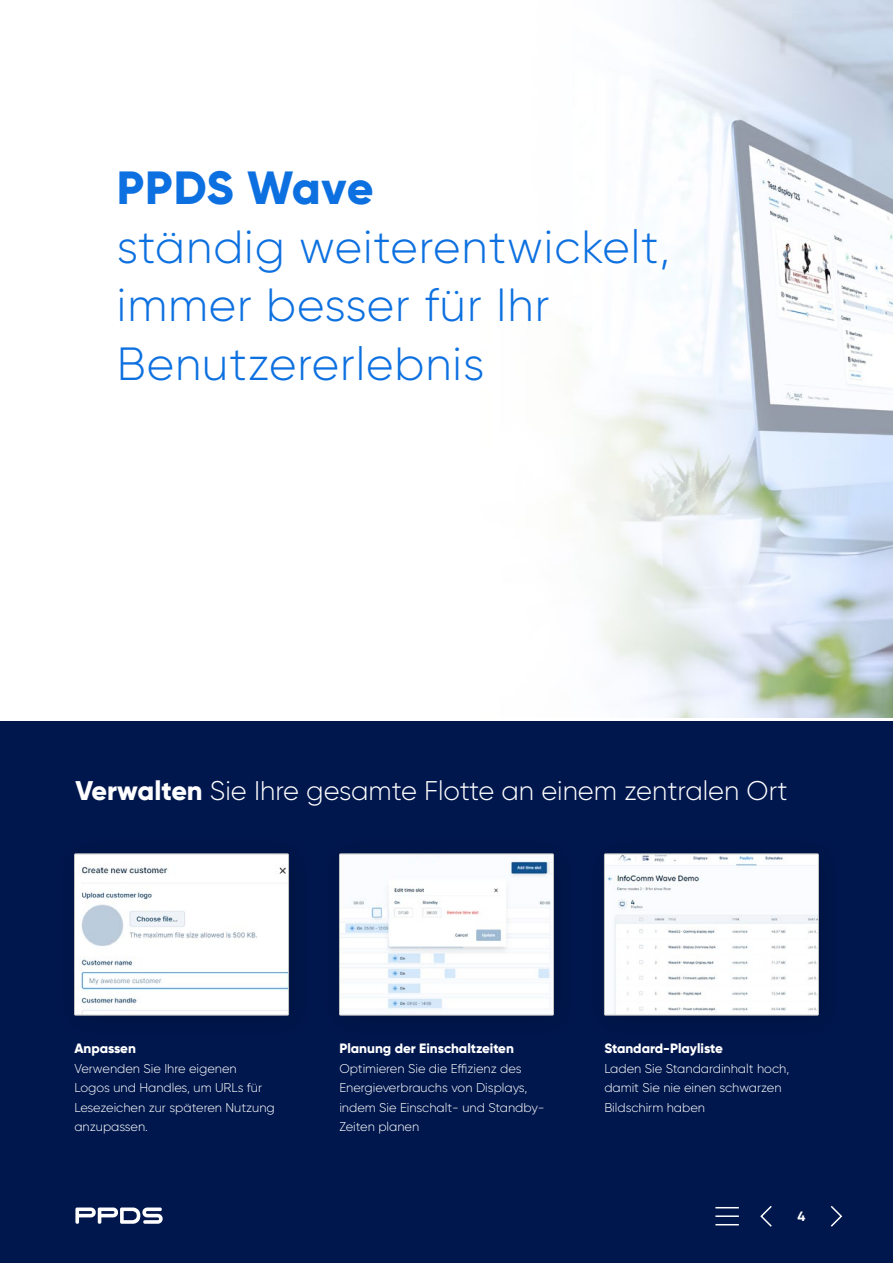
<style>
.page{position:relative;width:893px;height:1263px;background:#fff}
.page>*{position:absolute;margin:0;border:0;box-sizing:border-box;transform-origin:0 0}
.t1{font:300 46.5px/58.5px "Gilroy";letter-spacing:.02em;color:#0d70e0}
.t2{font:800 46.5px "Gilroy";letter-spacing:.01em;color:#0d70e0}
.t3{font:300 27px "Gilroy";color:#fff}
.t4{font:800 13.5px "Gilroy";color:#fff}
.t5{font:700 13.5px "Gilroy";color:#fff}
.t6{font:300 12.75px/19.5px "Gilroy";color:#fff}
.s1{font-weight:800}
</style>
<div class="page">
<img style="left:578px;top:0;width:315px;height:717px">
<div style="left:0;top:722px;width:893px;height:541px;background:#00174d"></div>
<svg style="left:75px;top:1207px;width:88px;height:17px"></svg>
<svg style="left:760px;top:1205px;width:12px;height:22px"></svg>
<svg style="left:830px;top:1205px;width:13px;height:22px"></svg>
<svg style="left:715px;top:1207px;width:24px;height:1px"></svg>
<hr style="left:715px;top:1215px;width:24px;height:2px;background:#fff">
<svg style="left:715px;top:1224px;width:24px;height:1px"></svg>
<img style="left:76px;top:856px;width:211px;height:157px">
<div style="left:74px;top:854px;width:215px;height:161px;border:1px solid #c3c3c3"></div>
<img style="left:341px;top:856px;width:211px;height:157px">
<div style="left:339px;top:854px;width:215px;height:161px;border:1px solid #c3c3c3"></div>
<img style="left:606px;top:856px;width:211px;height:157px">
<div style="left:604px;top:854px;width:215px;height:161px;border:1px solid #c3c3c3"></div>
<h1 class="t2" style="left:117px;top:159px;width:258px">PPDS Wave</h1>
<h1 class="t1" style="left:117px;top:217px;width:554px">ständig weiterentwickelt, immer besser für Ihr<br>Benutzererlebnis</h1>
<h2 class="t3" style="left:75px;top:774px;width:714px"><span class="s1">Verwalten</span> Sie Ihre gesamte Flotte an einem zentralen Ort</h2>
<p class="t4" style="left:74px;top:1040px;width:63px">Anpassen</p>
<p class="t6" style="left:74px;top:1058px;width:202px">Verwenden Sie Ihre eigenen<br>Logos und Handles, um URLs für<br>Lesezeichen zur späteren Nutzung anzupassen.</p>
<p class="t4" style="left:339px;top:1040px;width:176px">Planung der Einschaltzeiten</p>
<p class="t6" style="left:339px;top:1058px;width:207px">Optimieren Sie die Effizienz des<br>Energieverbrauchs von Displays, indem Sie Einschalt- und Standby-<br>Zeiten planen</p>
<p class="t4" style="left:604px;top:1040px;width:120px">Standard-Playliste</p>
<p class="t6" style="left:604px;top:1058px;width:186px">Laden Sie Standardinhalt hoch, damit Sie nie einen schwarzen<br>Bildschirm haben</p>
<p class="t5" style="left:797px;top:1208px;width:9px">4</p>
</div>
